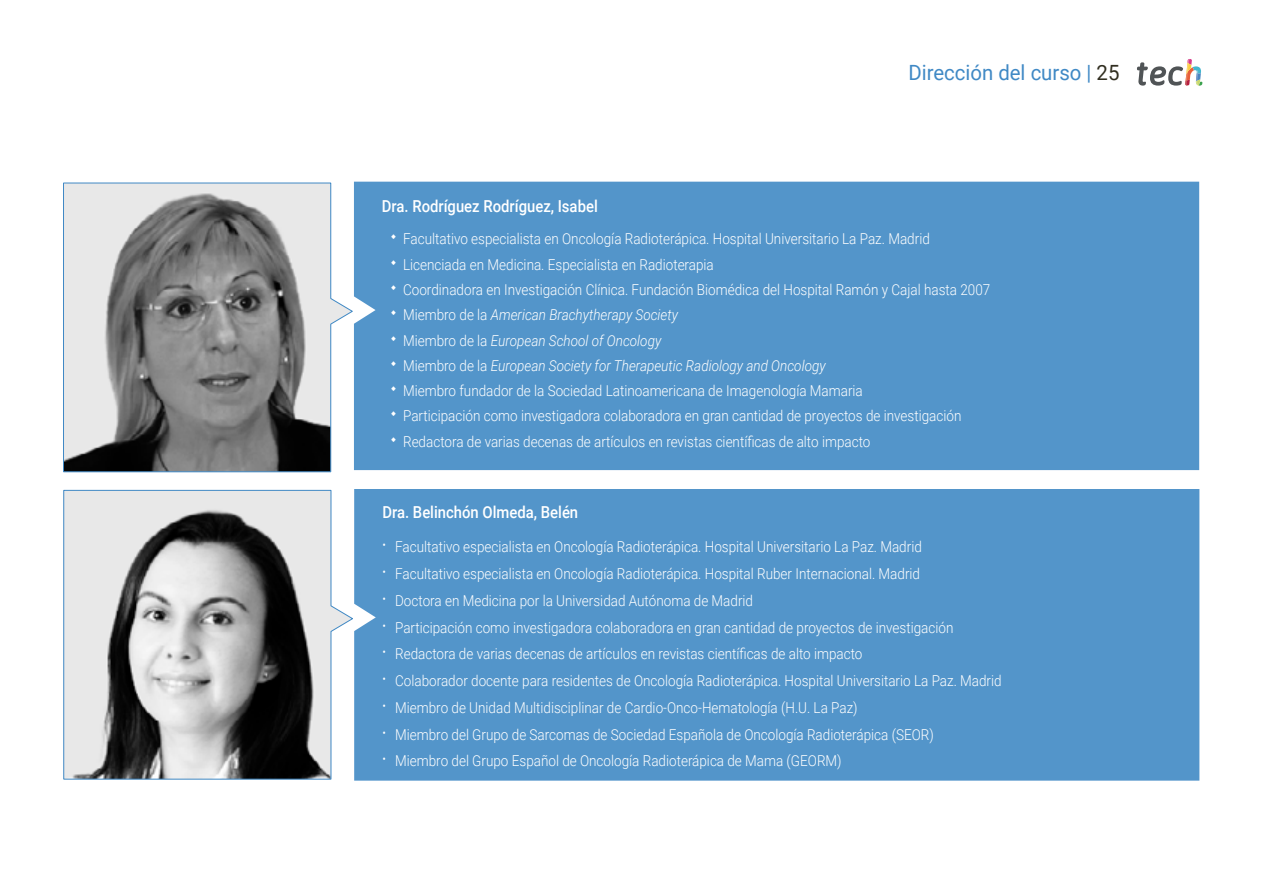
<style>
.page{position:relative;width:1263px;height:893px;background:#fff}
.page>*{position:absolute;margin:0;border:0;box-sizing:border-box;transform-origin:0 0}
.t1{font:21px "Roboto";color:#4089c5}
.t2{font:500 16.5px "Roboto";color:#fff;scale:.9 1}
.t3{font:300 15px/25.2px "Roboto";color:#fff;scale:.9 1}
.s1{color:#312e20}
.s2{font-style:italic}
</style>
<div class="page">
<div style="left:354px;top:182px;width:845px;height:288px;background:#5395ca"></div>
<div style="left:354px;top:489px;width:845px;height:292px;background:#5395ca"></div>
<svg style="left:63px;top:183px;width:290px;height:289px;background:#979a9c"></svg>
<svg style="left:63px;top:490px;width:290px;height:289px;background:#a1a3a5"></svg>
<svg style="left:1137px;top:59px;width:65px;height:27px"></svg>
<svg style="left:391px;top:235px;width:5px;height:5px"></svg>
<svg style="left:391px;top:260px;width:5px;height:5px"></svg>
<svg style="left:391px;top:285px;width:5px;height:5px"></svg>
<svg style="left:391px;top:310px;width:5px;height:5px"></svg>
<svg style="left:391px;top:336px;width:5px;height:5px"></svg>
<svg style="left:391px;top:361px;width:5px;height:5px"></svg>
<svg style="left:391px;top:386px;width:5px;height:5px"></svg>
<svg style="left:391px;top:411px;width:5px;height:5px"></svg>
<svg style="left:391px;top:437px;width:5px;height:5px"></svg>
<h1 class="t1" style="left:908px;top:57px;width:213px">Dirección del curso | <span class="s1">25</span></h1>
<p class="t2" style="left:382px;top:195px;width:241px">Dra. Rodríguez Rodríguez, Isabel</p>
<p class="t3" style="left:403px;top:226px;width:654px">Facultativo especialista en Oncología Radioterápica. Hospital Universitario La Paz. Madrid Licenciada en Medicina. Especialista en Radioterapia<br>Coordinadora en Investigación Clínica. Fundación Biomédica del Hospital Ramón y Cajal hasta 2007<br>Miembro de la <span class="s2">American Brachytherapy Society<br></span>Miembro de la <span class="s2">European School of Oncology<br></span>Miembro de la <span class="s2">European Society for Therapeutic Radiology and Oncology<br></span>Miembro fundador de la Sociedad Latinoamericana de Imagenología Mamaria<br>Participación como investigadora colaboradora en gran cantidad de proyectos de investigación Redactora de varias decenas de artículos en revistas científicas de alto impacto</p>
<p class="t2" style="left:382px;top:501px;width:219px">Dra. Belinchón Olmeda, Belén</p>
<p class="t3" style="left:382px;top:534px;width:601px"><sup>•</sup> Facultativo especialista en Oncología Radioterápica. Hospital Universitario La Paz. Madrid</p>
<p class="t3" style="left:382px;top:561px;width:599px"><sup>•</sup> Facultativo especialista en Oncología Radioterápica. Hospital Ruber Internacional. Madrid</p>
<p class="t3" style="left:382px;top:587px;width:413px"><sup>•</sup> Doctora en Medicina por la Universidad Autónoma de Madrid</p>
<p class="t3" style="left:382px;top:614px;width:636px"><sup>•</sup> Participación como investigadora colaboradora en gran cantidad de proyectos de investigación</p>
<p class="t3" style="left:382px;top:641px;width:535px"><sup>•</sup> Redactora de varias decenas de artículos en revistas científicas de alto impacto</p>
<p class="t3" style="left:382px;top:668px;width:690px"><sup>•</sup> Colaborador docente para residentes de Oncología Radioterápica. Hospital Universitario La Paz. Madrid</p>
<p class="t3" style="left:382px;top:694px;width:530px"><sup>•</sup> Miembro de Unidad Multidisciplinar de Cardio-Onco-Hematología (H.U. La Paz)</p>
<p class="t3" style="left:382px;top:721px;width:614px"><sup>•</sup> Miembro del Grupo de Sarcomas de Sociedad Española de Oncología Radioterápica (SEOR)</p>
<p class="t3" style="left:382px;top:748px;width:512px"><sup>•</sup> Miembro del Grupo Español de Oncología Radioterápica de Mama (GEORM)</p>
</div>
